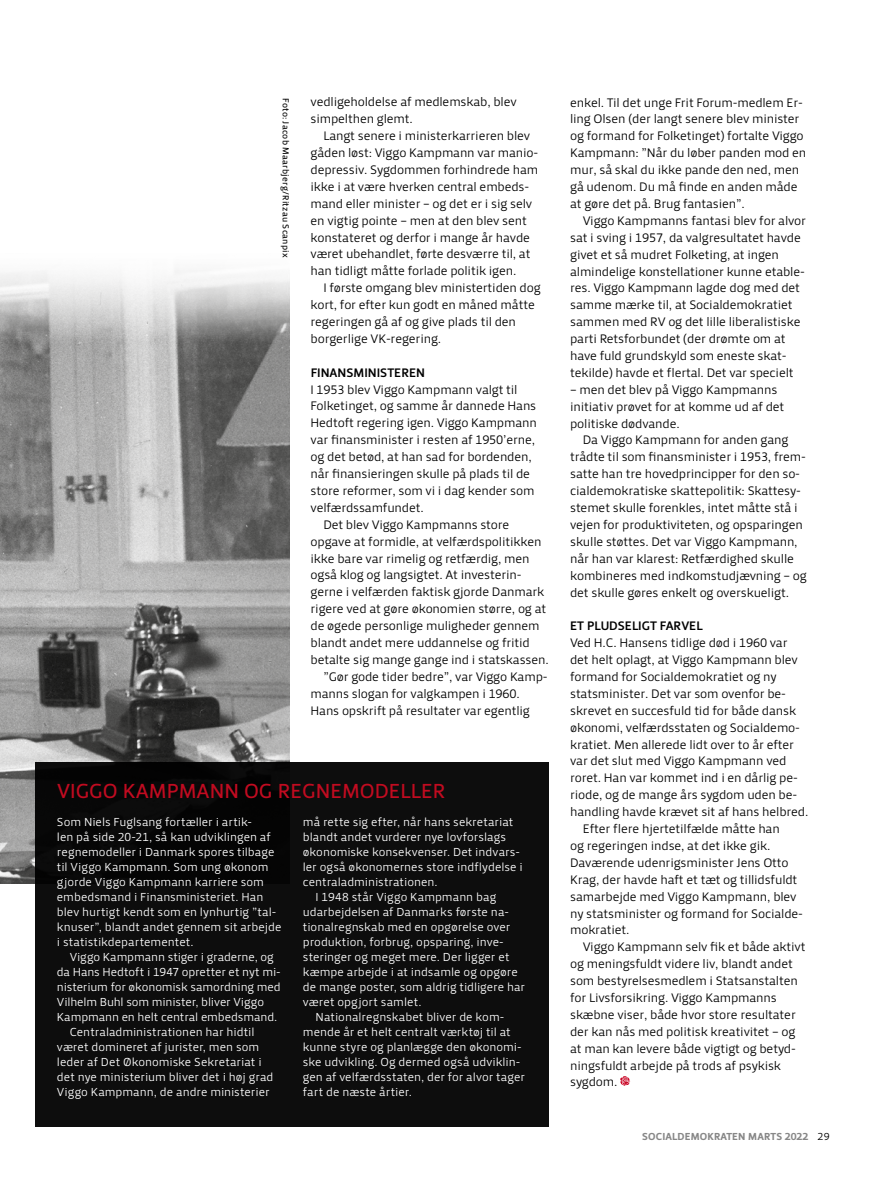
<style>
.page{position:relative;width:885px;height:1183px;background:#fff}
.page>*{position:absolute;margin:0;border:0;box-sizing:border-box;transform-origin:0 0}
.t1{font:21px "Priva Pro Two";color:#c10b20}
.t2{font:12.75px/17px "Priva Pro One";letter-spacing:-.015em;color:#000}
.t3{font:12.75px "Priva Pro Three";color:#000}
.t4{font:12px/15px "Priva Pro One";letter-spacing:-.005em;color:#fff}
.t5{font:10.5px "Priva Pro Four";letter-spacing:.015em;color:#878787}
.t6{font:9px "Priva Pro Two";letter-spacing:.02em;color:#000}
.s1{font-family:"Priva Pro One";color:#000}
</style>
<div class="page">
<svg style="left:620px;top:1076px;width:10px;height:9px"></svg>
<img style="left:0;top:270px;width:289px;height:613px">
<div style="left:36px;top:761px;width:512px;height:365px;background:#0d0d0d"></div>
<p class="t6" style="left:291px;top:98px;width:161px;rotate:90deg">Foto: Jacob Maarbjerg/Ritzau Scanpix</p>
<p class="t2" style="left:310px;top:94px;width:208px">vedligeholdelse af medlemskab, blev simpelthen glemt.</p>
<p class="t2" style="left:310px;top:127px;width:229px;text-indent:13px">Langt senere i ministerkarrieren blev gåden løst: Viggo Kampmann var manio&shy;depressiv. Sygdommen forhindrede ham ikke i at være hverken central embeds&shy;mand eller minister – og det er i sig selv en vigtig pointe – men at den blev sent konstateret og derfor i mange år havde været ubehandlet, førte desværre til, at han tidligt måtte forlade politik igen.</p>
<p class="t2" style="left:310px;top:279px;width:232px;text-indent:13px">I første omgang blev ministertiden dog kort, for efter kun godt en måned måtte regeringen gå af og give plads til den borgerlige VK-regering.</p>
<p class="t3" style="left:310px;top:364px;width:116px">FINANSMINISTEREN</p>
<p class="t2" style="left:310px;top:381px;width:208px">I 1953 blev Viggo Kampmann valgt til</p>
<p class="t2" style="left:310px;top:397px;width:227px">Folketinget, og samme år dannede Hans</p>
<p class="t2" style="left:310px;top:414px;width:228px">Hedtoft regering igen. Viggo Kampmann</p>
<p class="t2" style="left:310px;top:431px;width:226px">var finansminister i resten af 1950’erne,</p>
<p class="t2" style="left:310px;top:448px;width:223px">og det betød, at han sad for bordenden,</p>
<p class="t2" style="left:310px;top:465px;width:221px">når finansieringen skulle på plads til de</p>
<p class="t2" style="left:310px;top:482px;width:225px">store reformer, som vi i dag kender som</p>
<p class="t2" style="left:310px;top:499px;width:115px">velfærdssamfundet.</p>
<p class="t2" style="left:323px;top:516px;width:188px">Det blev Viggo Kampmanns store</p>
<p class="t2" style="left:310px;top:533px;width:232px">opgave at formidle, at velfærdspolitikken</p>
<p class="t2" style="left:310px;top:549px;width:220px">ikke bare var rimelig og retfærdig, men</p>
<p class="t2" style="left:310px;top:566px;width:212px">også klog og langsigtet. At investerin-</p>
<p class="t2" style="left:310px;top:583px;width:235px">gerne i velfærden faktisk gjorde Danmark</p>
<p class="t2" style="left:310px;top:600px;width:237px">rigere ved at gøre økonomien større, og at</p>
<p class="t2" style="left:310px;top:617px;width:230px">de øgede personlige muligheder gennem</p>
<p class="t2" style="left:310px;top:634px;width:221px">blandt andet mere uddannelse og fritid</p>
<p class="t2" style="left:310px;top:651px;width:240px">betalte sig mange gange ind i statskassen.</p>
<p class="t2" style="left:323px;top:668px;width:226px">”Gør gode tider bedre”, var Viggo Kamp-</p>
<p class="t2" style="left:310px;top:684px;width:211px">manns slogan for valgkampen i 1960.</p>
<p class="t2" style="left:310px;top:701px;width:221px">Hans opskrift på resultater var egentlig</p>
<h1 class="t1" style="left:57px;top:777px;width:390px">VIGGO KAMPMANN OG REGNEMODELLER</h1>
<p class="t4" style="left:57px;top:814px;width:226px">Som Niels Fuglsang fortæller i artik-<br>len på side 20-21, så kan udviklingen af regnemodeller i Danmark spores tilbage til Viggo Kampmann. Som ung økonom gjorde Viggo Kampmann karriere som embedsmand i Finansministeriet. Han blev hurtigt kendt som en lynhurtig ”tal&shy;knuser”, blandt andet gennem sit arbejde i statistikdepartementet.</p>
<p class="t4" style="left:70px;top:949px;width:206px">Viggo Kampmann stiger i graderne, og</p>
<p class="t4" style="left:57px;top:964px;width:225px">da Hans Hedtoft i 1947 opretter et nyt mi-</p>
<p class="t4" style="left:57px;top:979px;width:225px">nisterium for økonomisk samordning med</p>
<p class="t4" style="left:57px;top:994px;width:209px">Vilhelm Buhl som minister, bliver Viggo</p>
<p class="t4" style="left:57px;top:1009px;width:222px">Kampmann en helt central embedsmand.</p>
<p class="t4" style="left:70px;top:1024px;width:186px">Centraladministrationen har hidtil</p>
<p class="t4" style="left:57px;top:1039px;width:204px">været domineret af jurister, men som</p>
<p class="t4" style="left:57px;top:1054px;width:206px">leder af Det Økonomiske Sekretariat i</p>
<p class="t4" style="left:57px;top:1069px;width:218px">det nye ministerium bliver det i høj grad</p>
<p class="t4" style="left:57px;top:1084px;width:214px">Viggo Kampmann, de andre ministerier</p>
<p class="t4" style="left:303px;top:814px;width:212px">må rette sig efter, når hans sekretariat</p>
<p class="t4" style="left:303px;top:829px;width:205px">blandt andet vurderer nye lovforslags</p>
<p class="t4" style="left:303px;top:844px;width:218px">økonomiske konsekvenser. Det indvars-</p>
<p class="t4" style="left:303px;top:859px;width:221px">ler også økonomernes store indflydelse i</p>
<p class="t4" style="left:303px;top:874px;width:136px">centraladministrationen.</p>
<p class="t4" style="left:315px;top:889px;width:182px">I 1948 står Viggo Kampmann bag</p>
<p class="t4" style="left:303px;top:904px;width:207px">udarbejdelsen af Danmarks første na-</p>
<p class="t4" style="left:303px;top:919px;width:209px">tionalregnskab med en opgørelse over</p>
<p class="t4" style="left:303px;top:934px;width:202px">produktion, forbrug, opsparing, inve-</p>
<p class="t4" style="left:303px;top:949px;width:208px">steringer og meget mere. Der ligger et</p>
<p class="t4" style="left:303px;top:964px;width:216px">kæmpe arbejde i at indsamle og opgøre</p>
<p class="t4" style="left:303px;top:979px;width:224px">de mange poster, som aldrig tidligere har</p>
<p class="t4" style="left:303px;top:994px;width:120px">været opgjort samlet.</p>
<p class="t4" style="left:315px;top:1009px;width:190px">Nationalregnskabet bliver de kom-</p>
<p class="t4" style="left:303px;top:1024px;width:209px">mende år et helt centralt værktøj til at</p>
<p class="t4" style="left:303px;top:1039px;width:220px">kunne styre og planlægge den økonomi-</p>
<p class="t4" style="left:303px;top:1054px;width:219px">ske udvikling. Og dermed også udviklin-</p>
<p class="t4" style="left:303px;top:1069px;width:224px">gen af velfærdsstaten, der for alvor tager</p>
<p class="t4" style="left:303px;top:1084px;width:110px">fart de næste årtier.</p>
<p class="t2" style="left:570px;top:94px;width:238px">enkel. Til det unge Frit Forum-medlem Er&shy;ling Olsen (der langt senere blev minister og formand for Folketinget) fortalte Viggo Kampmann: ”Når du løber panden mod en mur, så skal du ikke pande den ned, men gå udenom. Du må finde en anden måde at gøre det på. Brug fantasien”.</p>
<p class="t2" style="left:570px;top:212px;width:237px;text-indent:13px">Viggo Kampmanns fantasi blev for alvor sat i sving i 1957, da valgresultatet havde givet et så mudret Folketing, at ingen almindelige konstellationer kunne etable&shy;res. Viggo Kampmann lagde dog med det samme mærke til, at Socialdemokratiet sammen med RV og det lille liberalistiske parti Retsforbundet (der drømte om at have fuld grundskyld som eneste skat&shy;tekilde) havde et flertal. Det var specielt</p>
<p class="t2" style="left:570px;top:381px;width:216px">– men det blev på Viggo Kampmanns initiativ prøvet for at komme ud af det politiske dødvande.</p>
<p class="t2" style="left:570px;top:431px;width:238px;text-indent:13px">Da Viggo Kampmann for anden gang trådte til som finansminister i 1953, frem&shy;satte han tre hovedprincipper for den so&shy;cialdemokratiske skattepolitik: Skattesy&shy;stemet skulle forenkles, intet måtte stå i vejen for produktiviteten, og opsparingen skulle støttes. Det var Viggo Kampmann, når han var klarest: Retfærdighed skulle kombineres med indkomstudjævning – og det skulle gøres enkelt og overskueligt.</p>
<p class="t3" style="left:570px;top:617px;width:134px">ET PLUDSELIGT FARVEL</p>
<p class="t2" style="left:570px;top:634px;width:219px">Ved H.C. Hansens tidlige død i 1960 var</p>
<p class="t2" style="left:570px;top:651px;width:229px">det helt oplagt, at Viggo Kampmann blev</p>
<p class="t2" style="left:570px;top:668px;width:208px">formand for Socialdemokratiet og ny</p>
<p class="t2" style="left:570px;top:685px;width:217px">statsminister. Det var som ovenfor be-</p>
<p class="t2" style="left:570px;top:702px;width:227px">skrevet en succesfuld tid for både dansk</p>
<p class="t2" style="left:570px;top:718px;width:231px">økonomi, velfærdsstaten og Socialdemo-</p>
<p class="t2" style="left:570px;top:735px;width:225px">kratiet. Men allerede lidt over to år efter</p>
<p class="t2" style="left:570px;top:752px;width:218px">var det slut med Viggo Kampmann ved</p>
<p class="t2" style="left:570px;top:769px;width:229px">roret. Han var kommet ind i en dårlig pe-</p>
<p class="t2" style="left:570px;top:786px;width:229px">riode, og de mange års sygdom uden be-</p>
<p class="t2" style="left:570px;top:803px;width:240px">handling havde krævet sit af hans helbred.</p>
<p class="t2" style="left:583px;top:820px;width:198px">Efter flere hjertetilfælde måtte han</p>
<p class="t2" style="left:570px;top:837px;width:202px">og regeringen indse, at det ikke gik.</p>
<p class="t2" style="left:570px;top:853px;width:220px">Daværende udenrigsminister Jens Otto</p>
<p class="t2" style="left:570px;top:870px;width:229px">Krag, der havde haft et tæt og tillidsfuldt</p>
<p class="t2" style="left:570px;top:887px;width:228px">samarbejde med Viggo Kampmann, blev</p>
<p class="t2" style="left:570px;top:904px;width:234px">ny statsminister og formand for Socialde-</p>
<p class="t2" style="left:570px;top:921px;width:61px">mokratiet.</p>
<p class="t2" style="left:583px;top:938px;width:224px">Viggo Kampmann selv fik et både aktivt</p>
<p class="t2" style="left:570px;top:955px;width:224px">og meningsfuldt videre liv, blandt andet</p>
<p class="t2" style="left:570px;top:972px;width:229px">som bestyrelsesmedlem i Statsanstalten</p>
<p class="t2" style="left:570px;top:989px;width:208px">for Livsforsikring. Viggo Kampmanns</p>
<p class="t2" style="left:570px;top:1005px;width:227px">skæbne viser, både hvor store resultater</p>
<p class="t2" style="left:570px;top:1022px;width:227px">der kan nås med politisk kreativitet – og</p>
<p class="t2" style="left:570px;top:1039px;width:227px">at man kan levere både vigtigt og betyd-</p>
<p class="t2" style="left:570px;top:1056px;width:212px">ningsfuldt arbejde på trods af psykisk</p>
<p class="t2" style="left:570px;top:1073px;width:49px">sygdom.</p>
<p class="t5" style="left:642px;top:1129px;width:189px">SOCIALDEMOKRATEN MARTS 2022 <span class="s1">29</span></p>
</div>
